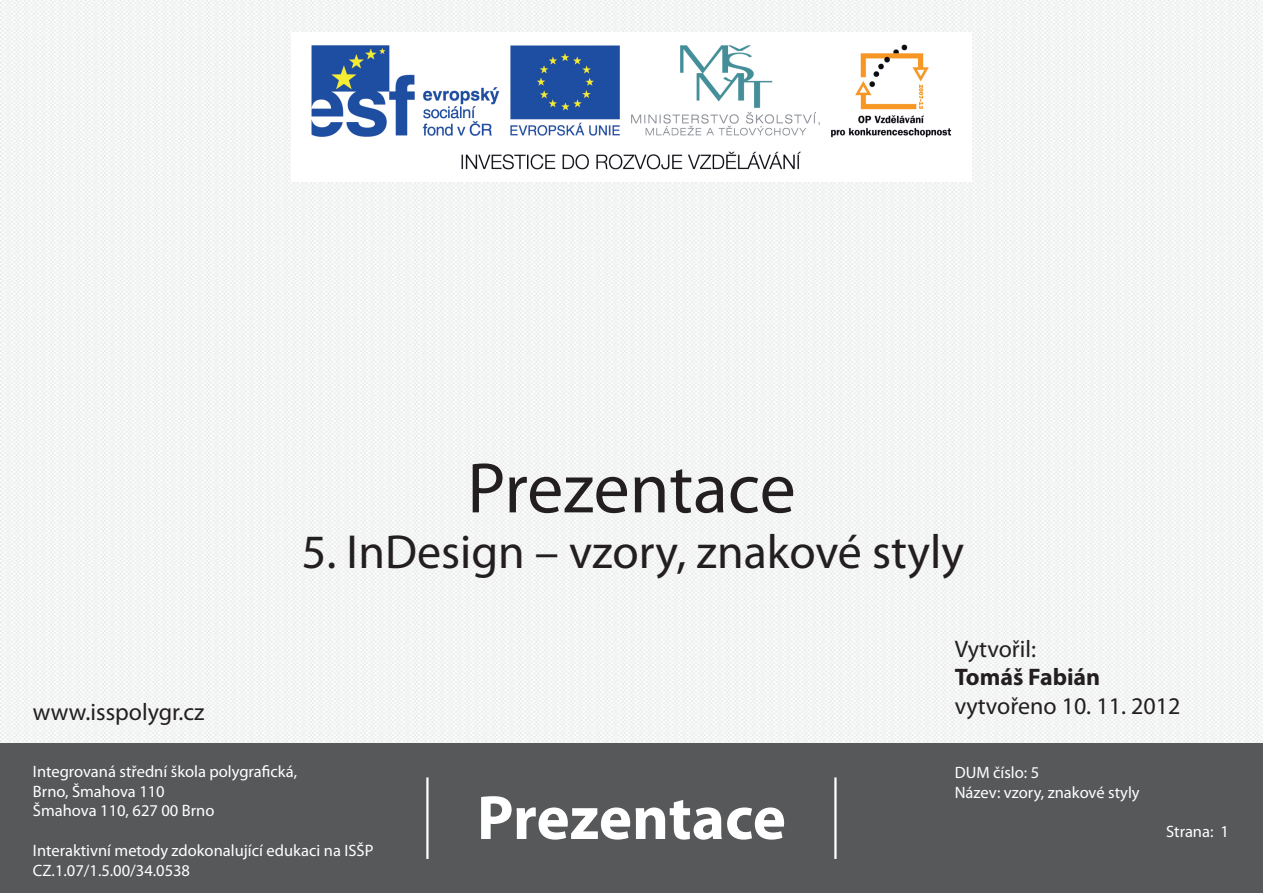
<style>
.page{position:relative;width:1263px;height:893px;background:#fff}
.page>*{position:absolute;margin:0;border:0;box-sizing:border-box;transform-origin:0 0}
.t1{font:72px "Myriad Pro";letter-spacing:-.005em;color:#231f20}
.t2{font:700 63px "Myriad Pro";letter-spacing:-.005em;color:#fff}
.t3{font:48px "Myriad Pro";color:#231f20}
.t4{font:24px "Myriad Pro";color:#231f20}
.t5{font:700 24px "Myriad Pro";color:#231f20}
.t6{font:16.5px "Myriad Pro";color:#fff}
</style>
<div class="page">
<img style="left:0;top:0;width:1263px;height:743px">
<div style="left:0;top:743px;width:1263px;height:150px;background:#57585a"></div>
<hr style="left:426px;top:777px;width:3px;height:82px;background:#fff">
<hr style="left:834px;top:777px;width:2px;height:82px;background:#fff">
<img style="left:291px;top:33px;width:681px;height:149px">
<p class="t4" style="left:33px;top:697px;width:173px">www.isspolygr.cz</p>
<p class="t1" style="left:467px;top:444px;width:330px">Prezentace</p>
<p class="t3" style="left:302px;top:523px;width:664px">5. InDesign – vzory, znakové styly</p>
<p class="t4" style="left:955px;top:634px;width:83px">Vytvořil:</p>
<p class="t5" style="left:955px;top:662px;width:147px">Tomáš Fabián</p>
<p class="t4" style="left:955px;top:691px;width:227px">vytvořeno 10. 11. 2012</p>
<p class="t6" style="left:33px;top:761px;width:266px">Integrovaná střední škola polygrafická,</p>
<p class="t6" style="left:33px;top:781px;width:133px">Brno, Šmahova 110</p>
<p class="t6" style="left:33px;top:801px;width:183px">Šmahova 110, 627 00 Brno</p>
<p class="t6" style="left:33px;top:840px;width:342px">Interaktivní metody zdokonalující edukaci na ISŠP</p>
<p class="t6" style="left:33px;top:860px;width:159px">CZ.1.07/1.5.00/34.0538</p>
<p class="t2" style="left:477px;top:777px;width:311px">Prezentace</p>
<p class="t6" style="left:955px;top:762px;width:86px">DUM číslo: 5</p>
<p class="t6" style="left:955px;top:782px;width:187px">Název: vzory, znakové styly</p>
<p class="t6" style="left:1166px;top:822px;width:64px">Strana: 1</p>
</div>
